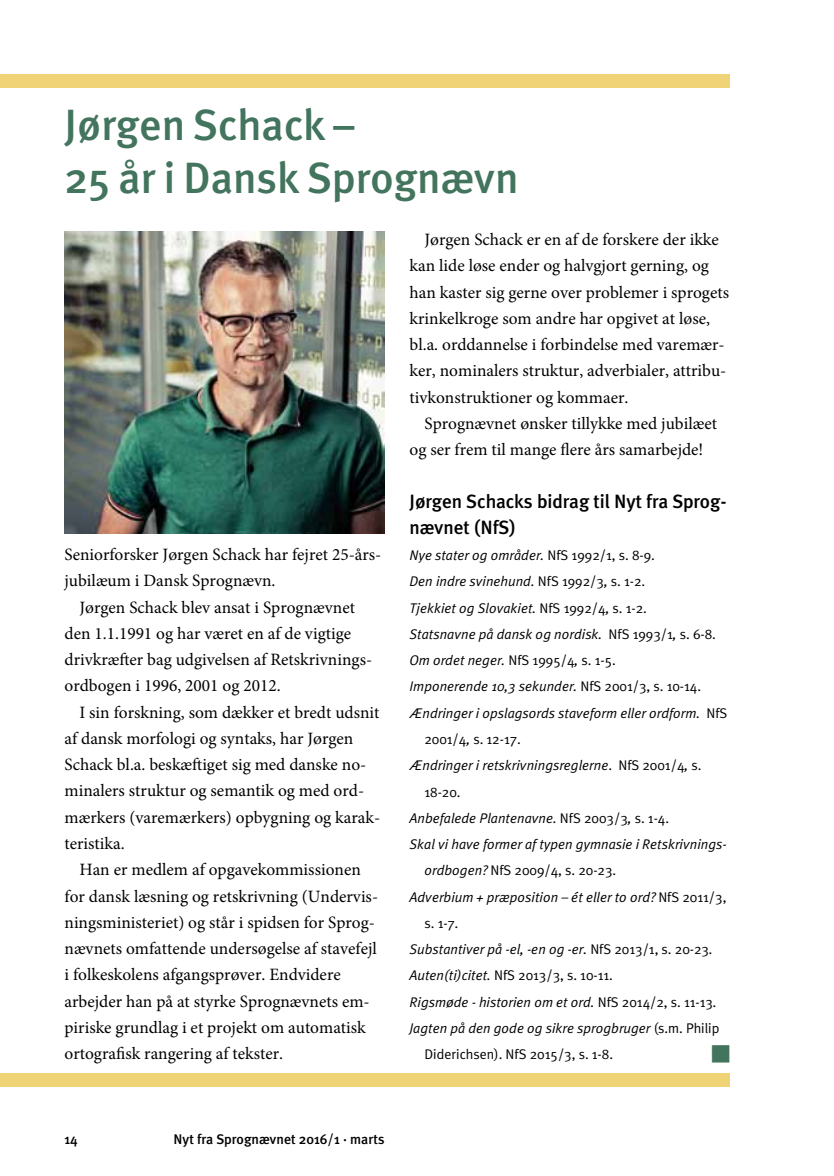
<style>
.page{position:relative;width:834px;height:1176px;background:#fff}
.page>*{position:absolute;margin:0;border:0;box-sizing:border-box;transform-origin:0 0}
.t1{font:500 43.75px/52.5px "Meta Plus";color:#43745d}
.t2{font:500 19.25px/26.2px "Meta Plus";letter-spacing:-.005em;color:#000}
.t3{font:17.32px/26.2px "Minion Pro";color:#000}
.t4{font:italic 14px "Meta Plus Normal";color:#000}
.t5{font:14px "Meta Plus Normal";color:#000}
.t6{font:500 14px "Meta Plus";color:#000}
.s1{font-style:normal}
.s2{font-style:italic}
</style>
<div class="page">
<div style="left:0;top:74px;width:729px;height:14px;background:#efd376"></div>
<img style="left:64px;top:232px;width:320px;height:302px">
<div style="left:0;top:1073px;width:729px;height:13px;background:#efd376"></div>
<h1 class="t1" style="left:64px;top:98px;width:455px">Jørgen Schack –<br>25 år i Dansk Sprognævn</h1>
<p class="t3" style="left:64px;top:541px;width:318px">Seniorforsker Jørgen Schack har fejret 25-års-</p>
<p class="t3" style="left:64px;top:568px;width:212px">jubilæum i Dansk Sprognævn.</p>
<p class="t3" style="left:79px;top:594px;width:277px">Jørgen Schack blev ansat i Sprognævnet</p>
<p class="t3" style="left:64px;top:620px;width:288px">den 1.1.1991 og har været en af de vigtige</p>
<p class="t3" style="left:64px;top:646px;width:309px">drivkræfter bag udgivelsen af Retskrivnings-</p>
<p class="t3" style="left:64px;top:673px;width:217px">ordbogen i 1996, 2001 og 2012.</p>
<p class="t3" style="left:79px;top:699px;width:301px">I sin forskning, som dækker et bredt udsnit</p>
<p class="t3" style="left:64px;top:725px;width:290px">af dansk morfologi og syntaks, har Jørgen</p>
<p class="t3" style="left:64px;top:751px;width:303px">Schack bl.a. beskæftiget sig med danske no-</p>
<p class="t3" style="left:64px;top:778px;width:301px">minalers struktur og semantik og med ord-</p>
<p class="t3" style="left:64px;top:804px;width:317px">mærkers (varemærkers) opbygning og karak-</p>
<p class="t3" style="left:64px;top:830px;width:62px">teristika.</p>
<p class="t3" style="left:79px;top:856px;width:283px">Han er medlem af opgavekommissionen</p>
<p class="t3" style="left:64px;top:883px;width:315px">for dansk læsning og retskrivning (Undervis-</p>
<p class="t3" style="left:64px;top:909px;width:312px">ningsministeriet) og står i spidsen for Sprog-</p>
<p class="t3" style="left:64px;top:935px;width:314px">nævnets omfattende undersøgelse af stavefejl</p>
<p class="t3" style="left:64px;top:961px;width:278px">i folkeskolens afgangsprøver. Endvidere</p>
<p class="t3" style="left:64px;top:988px;width:307px">arbejder han på at styrke Sprognævnets em-</p>
<p class="t3" style="left:64px;top:1014px;width:303px">piriske grundlag i et projekt om automatisk</p>
<p class="t3" style="left:64px;top:1040px;width:220px">ortografisk rangering af tekster.</p>
<p class="t3" style="left:409px;top:226px;width:321px;text-indent:15px">Jørgen Schack er en af de forskere der ikke kan lide løse ender og halvgjort gerning, og han kaster sig gerne over problemer i sprogets krinkelkroge som andre har opgivet at løse, bl.a. orddannelse i forbindelse med varemær&shy;ker, nominalers struktur, adverbialer, attribu&shy;tivkonstruktioner og kommaer.</p>
<p class="t3" style="left:409px;top:410px;width:309px;text-indent:15px">Sprognævnet ønsker tillykke med jubilæet og ser frem til mange flere års samarbejde!</p>
<p class="t2" style="left:409px;top:488px;width:318px">Jørgen Schacks bidrag til Nyt fra Sprog&shy;nævnet (NfS)</p>
<p class="t4" style="left:409px;top:547px;width:247px">Nye stater og områder. <span class="s1">NfS 1992/1, s. 8-9.</span></p>
<p class="t4" style="left:409px;top:573px;width:237px">Den indre svinehund. <span class="s1">NfS 1992/3</span>, <span class="s1">s. 1-2.</span></p>
<p class="t4" style="left:409px;top:600px;width:239px">Tjekkiet og Slovakiet. <span class="s1">NfS 1992/4</span>, <span class="s1">s. 1-2.</span></p>
<p class="t4" style="left:409px;top:626px;width:308px">Statsnavne på dansk og nordisk. <span class="s1">NfS 1993/1</span>, <span class="s1">s. 6-8.</span></p>
<p class="t5" style="left:409px;top:652px;width:208px"><span class="s2">Om ordet neger.</span> NfS 1995/4<span class="s2">,</span> s. 1-5.</p>
<p class="t4" style="left:409px;top:678px;width:293px">Imponerende 10,3 sekunder. <span class="s1">NfS 2001/3, s. 10-14.</span></p>
<p class="t4" style="left:409px;top:705px;width:319px">Ændringer i opslagsords staveform eller ordform. <span class="s1">NfS</span></p>
<p class="t5" style="left:424px;top:731px;width:98px">2001/4<span class="s2">,</span> s. 12-17.</p>
<p class="t4" style="left:409px;top:757px;width:293px">Ændringer i retskrivningsreglerne<span class="s1">. NfS 2001/4</span>, <span class="s1">s.</span></p>
<p class="t5" style="left:424px;top:783px;width:38px">18-20.</p>
<p class="t4" style="left:409px;top:810px;width:261px">Anbefalede Plantenavne. <span class="s1">NfS 2003/3</span>, <span class="s1">s. 1-4.</span></p>
<p class="t4" style="left:409px;top:836px;width:318px">Skal vi have former af typen gymnasie i Retskrivnings-</p>
<p class="t5" style="left:424px;top:862px;width:193px"><span class="s2">ordbogen?</span> NfS 2009/4, s. 20-23.</p>
<p class="t4" style="left:409px;top:888px;width:318px">Adverbium + præposition – ét eller to ord? <span class="s1">NfS 2011/3,</span></p>
<p class="t5" style="left:424px;top:915px;width:36px">s. 1-7<span class="s2">.</span></p>
<p class="t4" style="left:409px;top:941px;width:305px">Substantiver på -el, -en og -er. <span class="s1">NfS 2013/1, s. 20-23</span>.</p>
<p class="t5" style="left:409px;top:967px;width:205px"><span class="s2">Auten(ti)citet.</span> NfS 2013/3, s. 10-11.</p>
<p class="t4" style="left:409px;top:993px;width:308px">Rigsmøde - historien om et ord. <span class="s1">NfS 2014/2, s. 11-13</span>.</p>
<p class="t4" style="left:409px;top:1020px;width:311px">Jagten på den gode og sikre sprogbruger <span class="s1">(s.m. Philip</span></p>
<p class="t5" style="left:424px;top:1046px;width:190px">Diderichsen). NfS 2015/3, s. 1-8.</p>
<p class="t6" style="left:64px;top:1131px;width:15px">14</p>
<p class="t6" style="left:173px;top:1131px;width:213px">Nyt fra Sprognævnet 2016/1 · marts</p>
</div>
